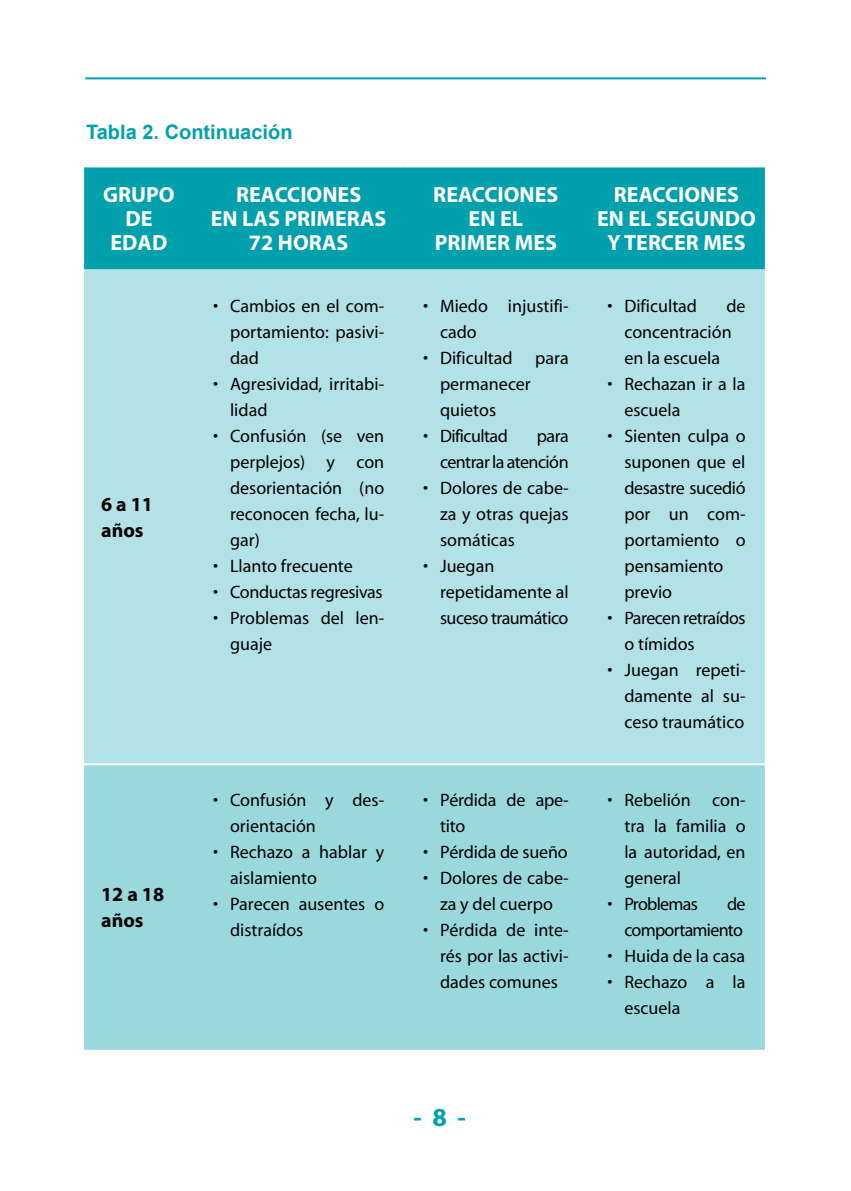
<style>
.page{position:relative;width:851px;height:1191px;background:#fff}
.page>*{position:absolute;margin:0;border:0;box-sizing:border-box;transform-origin:0 0}
.t1{font:700 26px "Myriad";color:#00a0ac}
.t2{font:700 22px/24.2px "Myriad";color:#fff;text-align:center}
.t3{font:700 20px "Arial";color:#00a0ac}
.t4{font:700 20px/26.6px "Myriad";color:#000}
.t5{font:18px/26px "Myriad";color:#000}
.t6{font:18px/26px "Myriad";letter-spacing:-.03em;color:#000;text-align:right}
.t7{font:18px/26px "Myriad";letter-spacing:-.04em;color:#000;text-align:right}
.t8{font:18px "Myriad";letter-spacing:-.02em;color:#000}
</style>
<div class="page">
<hr style="left:85px;top:77px;width:680px;height:2px;background:#00a0ac">
<div style="left:84px;top:167px;width:680px;height:102px;background:#00a0ac"></div>
<div style="left:84px;top:269px;width:680px;height:494px;background:#b3e2e6"></div>
<div style="left:84px;top:765px;width:680px;height:284px;background:#99d9de"></div>
<p class="t3" style="left:86px;top:118px;width:208px">Tabla 2. Continuación</p>
<p class="t2" style="left:103px;top:183px;width:73px">GRUPO<br>DE<br>EDAD</p>
<p class="t2" style="left:211px;top:183px;width:177px">REACCIONES<br>EN LAS PRIMERAS<br>72 HORAS</p>
<p class="t2" style="left:433px;top:183px;width:127px">REACCIONES<br>EN EL<br>PRIMER MES</p>
<p class="t2" style="left:597px;top:183px;width:160px">REACCIONES<br>EN EL SEGUNDO<br>Y TERCER MES</p>
<p class="t4" style="left:101px;top:491px;width:53px">6 a 11 años</p>
<p class="t4" style="left:101px;top:881px;width:65px">12 a 18 años</p>
<p class="t5" style="left:230px;top:294px;width:156px;text-align:justify;text-indent:-17px">• Cambios en el com&shy;portamiento: pasivi&shy;dad</p>
<p class="t5" style="left:230px;top:372px;width:156px;text-indent:-17px">• Agresividad, irritabi&shy;lidad</p>
<p class="t5" style="left:230px;top:424px;width:156px;text-align:justify;text-indent:-17px">• Confusión (se ven perplejos) y con desorientación (no reconocen fecha, lu&shy;gar)</p>
<p class="t5" style="left:213px;top:554px;width:141px">• Llanto frecuente</p>
<p class="t8" style="left:213px;top:583px;width:171px">• Conductas regresivas</p>
<p class="t5" style="left:230px;top:606px;width:156px;text-indent:-17px">• Problemas del len&shy;guaje</p>
<p class="t5" style="left:440px;top:294px;width:130px;text-indent:-17px">• Miedo injustifi&shy;cado</p>
<p class="t5" style="left:423px;top:346px;width:91px">• Dificultad</p>
<p class="t5" style="left:535px;top:346px;width:35px">para</p>
<p class="t5" style="left:440px;top:372px;width:92px">permanecer quietos</p>
<p class="t6" style="left:423px;top:424px;width:86px">• Dificultad</p>
<p class="t6" style="left:440px;top:424px;width:130px">para<br>centrar la atención</p>
<p class="t5" style="left:440px;top:476px;width:130px;text-align:justify;text-indent:-17px">• Dolores de cabe&shy;za y otras quejas somáticas</p>
<p class="t5" style="left:440px;top:554px;width:130px;text-indent:-17px">• Juegan repetidamente al suceso traumático</p>
<p class="t5" style="left:230px;top:788px;width:156px;text-indent:-17px">• Confusión y des&shy;orientación</p>
<p class="t5" style="left:230px;top:840px;width:156px;text-indent:-17px">• Rechazo a hablar y aislamiento</p>
<p class="t5" style="left:230px;top:892px;width:156px;text-indent:-17px">• Parecen ausentes o distraídos</p>
<p class="t5" style="left:440px;top:788px;width:130px;text-indent:-17px">• Pérdida de ape&shy;tito</p>
<p class="t5" style="left:423px;top:840px;width:146px">• Pérdida de sueño</p>
<p class="t5" style="left:423px;top:866px;width:147px;text-align:center">• Dolores de cabe&shy;za y del cuerpo</p>
<p class="t5" style="left:440px;top:918px;width:130px;text-align:justify;text-indent:-17px">• Pérdida de inte&shy;rés por las activi&shy;dades comunes</p>
<h1 class="t1" style="left:413px;top:1103px;width:54px">- 8 -</h1>
<p class="t5" style="left:607px;top:294px;width:91px">• Dificultad</p>
<p class="t5" style="left:624px;top:294px;width:123px;text-indent:102px">de concentración en la escuela</p>
<p class="t5" style="left:624px;top:372px;width:123px;text-indent:-17px">• Rechazan ir a la escuela</p>
<p class="t5" style="left:624px;top:424px;width:123px;text-indent:-17px">• Sienten culpa o suponen que el desastre sucedió por un com&shy;portamiento o pensamiento previo</p>
<p class="t6" style="left:624px;top:605px;width:123px;text-align:left;text-indent:-17px">• Parecen retraídos o tímidos</p>
<p class="t5" style="left:624px;top:657px;width:123px;text-align:justify;text-indent:-17px">• Juegan repeti&shy;damente al su&shy;ceso traumático</p>
<p class="t5" style="left:624px;top:788px;width:123px;text-align:justify;text-indent:-17px">• Rebelión con&shy;tra la familia o la autoridad, en general</p>
<p class="t7" style="left:607px;top:892px;width:92px">• Problemas</p>
<p class="t7" style="left:624px;top:892px;width:123px">de comportamiento</p>
<p class="t5" style="left:607px;top:944px;width:139px">• Huida de la casa</p>
<p class="t5" style="left:624px;top:970px;width:123px;text-indent:-17px">• Rechazo a la escuela</p>
</div>
